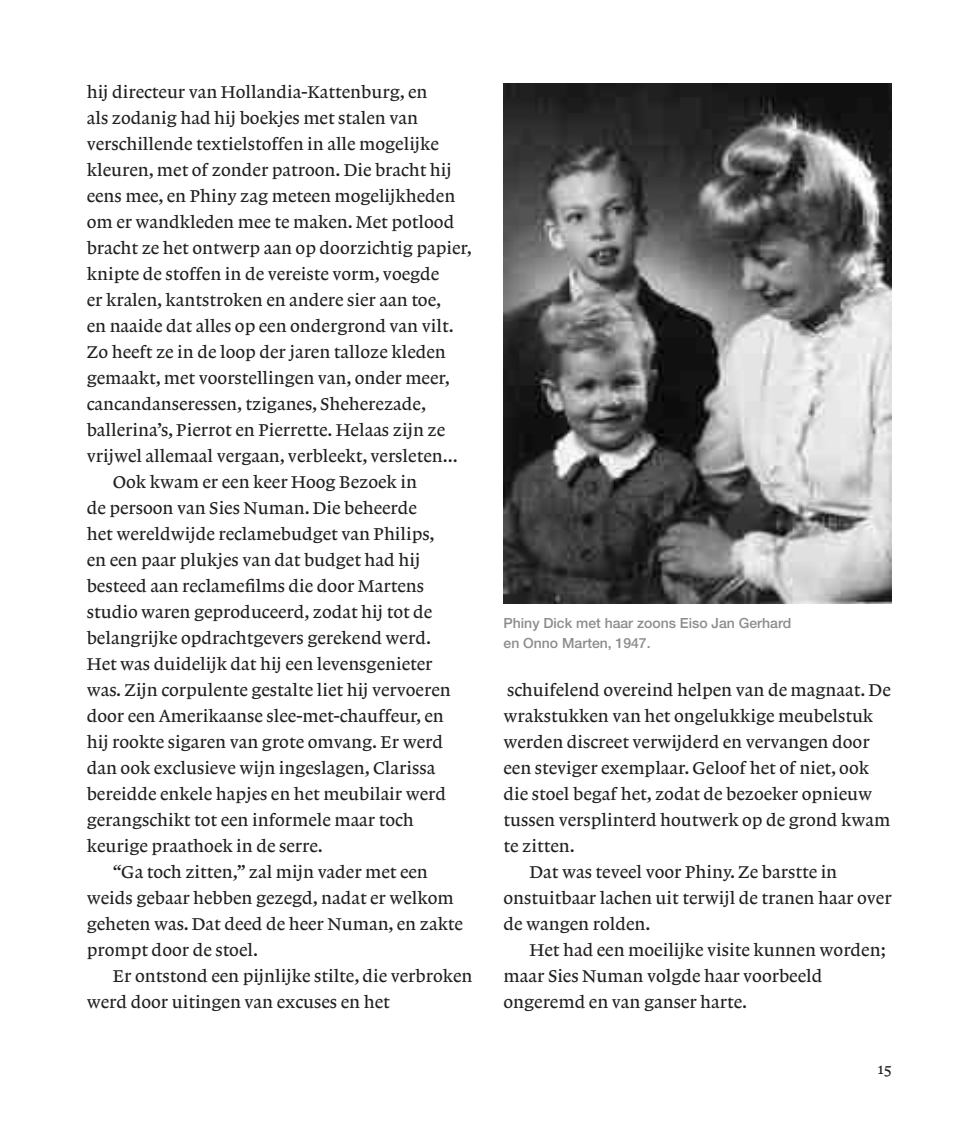
<style>
.page{position:relative;width:964px;height:1134px;background:#fff}
.page>*{position:absolute;margin:0;border:0;box-sizing:border-box;transform-origin:0 0}
.t1{font:18px "Lexicon No 1 A Roman Txt";color:#231f20}
.t2{font:16px "Lexicon No 1 A Roman Txt";color:#231f20}
.t3{font:500 14px/20px "Helvetica Neue";color:#8a8c8f}
</style>
<div class="page">
<img style="left:503px;top:83px;width:389px;height:520px">
<p class="t1" style="left:87px;top:85px;width:342px">hij directeur van Hollandia-Kattenburg, en</p>
<p class="t1" style="left:87px;top:111px;width:333px">als zodanig had hij boekjes met stalen van</p>
<p class="t1" style="left:87px;top:137px;width:354px">verschillende textielstoffen in alle mogelijke</p>
<p class="t1" style="left:87px;top:163px;width:367px">kleuren, met of zonder patroon. Die bracht hij</p>
<p class="t1" style="left:87px;top:189px;width:370px">eens mee, en Phiny zag meteen mogelijkheden</p>
<p class="t1" style="left:87px;top:215px;width:369px">om er wandkleden mee te maken. Met potlood</p>
<p class="t1" style="left:87px;top:241px;width:386px">bracht ze het ontwerp aan op doorzichtig papier,</p>
<p class="t1" style="left:87px;top:267px;width:354px">knipte de stoffen in de vereiste vorm, voegde</p>
<p class="t1" style="left:87px;top:293px;width:356px">er kralen, kantstroken en andere sier aan toe,</p>
<p class="t1" style="left:87px;top:319px;width:368px">en naaide dat alles op een ondergrond van vilt.</p>
<p class="t1" style="left:87px;top:345px;width:361px">Zo heeft ze in de loop der jaren talloze kleden</p>
<p class="t1" style="left:87px;top:371px;width:364px">gemaakt, met voorstellingen van, onder meer,</p>
<p class="t1" style="left:87px;top:397px;width:341px">cancandanseressen, tziganes, Sheherezade,</p>
<p class="t1" style="left:87px;top:423px;width:360px">ballerina’s, Pierrot en Pierrette. Helaas zijn ze</p>
<p class="t1" style="left:87px;top:449px;width:372px">vrijwel allemaal vergaan, verbleekt, versleten...</p>
<p class="t1" style="left:113px;top:475px;width:306px">Ook kwam er een keer Hoog Bezoek in</p>
<p class="t1" style="left:87px;top:501px;width:332px">de persoon van Sies Numan. Die beheerde</p>
<p class="t1" style="left:87px;top:527px;width:349px">het wereldwijde reclamebudget van Philips,</p>
<p class="t1" style="left:87px;top:553px;width:335px">en een paar plukjes van dat budget had hij</p>
<p class="t1" style="left:87px;top:579px;width:339px">besteed aan reclamefilms die door Martens</p>
<p class="t1" style="left:87px;top:605px;width:347px">studio waren geproduceerd, zodat hij tot de</p>
<p class="t1" style="left:87px;top:631px;width:346px">belangrijke opdrachtgevers gerekend werd.</p>
<p class="t1" style="left:87px;top:657px;width:347px">Het was duidelijk dat hij een levensgenieter</p>
<p class="t1" style="left:87px;top:683px;width:365px">was. Zijn corpulente gestalte liet hij vervoeren</p>
<p class="t1" style="left:87px;top:709px;width:359px">door een Amerikaanse slee-met-chauffeur, en</p>
<p class="t1" style="left:87px;top:735px;width:358px">hij rookte sigaren van grote omvang. Er werd</p>
<p class="t1" style="left:87px;top:761px;width:350px">dan ook exclusieve wijn ingeslagen, Clarissa</p>
<p class="t1" style="left:87px;top:787px;width:361px">bereidde enkele hapjes en het meubilair werd</p>
<p class="t1" style="left:87px;top:813px;width:328px">gerangschikt tot een informele maar toch</p>
<p class="t1" style="left:87px;top:839px;width:238px">keurige praathoek in de serre.</p>
<p class="t1" style="left:113px;top:865px;width:317px">“Ga toch zitten,” zal mijn vader met een</p>
<p class="t1" style="left:87px;top:891px;width:369px">weids gebaar hebben gezegd, nadat er welkom</p>
<p class="t1" style="left:87px;top:917px;width:378px">geheten was. Dat deed de heer Numan, en zakte</p>
<p class="t1" style="left:87px;top:943px;width:173px">prompt door de stoel.</p>
<p class="t1" style="left:113px;top:969px;width:361px">Er ontstond een pijnlijke stilte, die verbroken</p>
<p class="t1" style="left:87px;top:995px;width:304px">werd door uitingen van excuses en het</p>
<p class="t3" style="left:503px;top:614px;width:289px">Phiny Dick met haar zoons Eiso Jan Gerhard en Onno Marten, 1947.</p>
<p class="t1" style="left:507px;top:683px;width:385px">schuifelend overeind helpen van de magnaat. De</p>
<p class="t1" style="left:503px;top:709px;width:371px">wrakstukken van het ongelukkige meubelstuk</p>
<p class="t1" style="left:503px;top:735px;width:368px">werden discreet verwijderd en vervangen door</p>
<p class="t1" style="left:503px;top:761px;width:367px">een steviger exemplaar. Geloof het of niet, ook</p>
<p class="t1" style="left:503px;top:787px;width:370px">die stoel begaf het, zodat de bezoeker opnieuw</p>
<p class="t1" style="left:503px;top:813px;width:388px">tussen versplinterd houtwerk op de grond kwam</p>
<p class="t1" style="left:503px;top:839px;width:73px">te zitten.</p>
<p class="t1" style="left:529px;top:865px;width:309px">Dat was teveel voor Phiny. Ze barstte in</p>
<p class="t1" style="left:503px;top:891px;width:390px">onstuitbaar lachen uit terwijl de tranen haar over</p>
<p class="t1" style="left:503px;top:917px;width:148px">de wangen rolden.</p>
<p class="t1" style="left:529px;top:943px;width:358px">Het had een moeilijke visite kunnen worden;</p>
<p class="t1" style="left:503px;top:969px;width:320px">maar Sies Numan volgde haar voorbeeld</p>
<p class="t1" style="left:503px;top:995px;width:245px">ongeremd en van ganser harte.</p>
<p class="t2" style="left:878px;top:1062px;width:16px">15</p>
</div>
